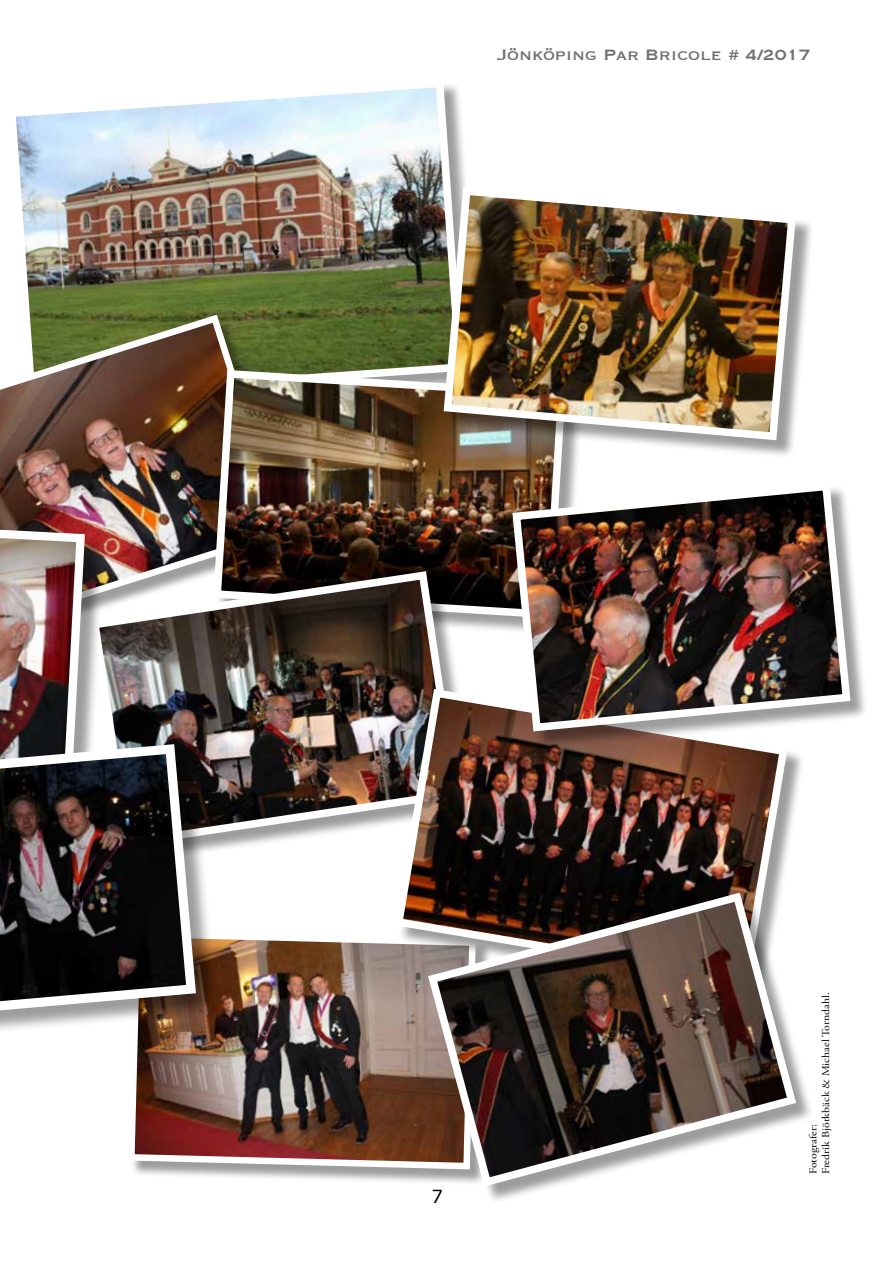
<style>
.page{position:relative;width:893px;height:1263px;background:#fff}
.page>*{position:absolute;margin:0;border:0;box-sizing:border-box;transform-origin:0 0}
.t1{font:19.5px "Copperplate";color:#706f6f}
.t2{font:18px "Verdana";color:#000}
.t3{font:10.5px/12.6px "Adobe Garamond Pro";color:#090909;scale:1.13 1}
</style>
<div class="page">
<img style="left:16px;top:85px;width:449px;height:281px">
<img style="left:0;top:311px;width:290px;height:256px">
<div style="left:130px;top:932px;width:362px;height:253px;background:#000;opacity:.39"></div>
<img style="left:130px;top:932px;width:293px;height:241px">
<img style="left:209px;top:366px;width:360px;height:256px">
<div style="left:93px;top:574px;width:384px;height:291px;background:#000;opacity:.39"></div>
<img style="left:105px;top:567px;width:359px;height:284px">
<div style="left:0;top:517px;width:105px;height:289px;background:#000;opacity:.39"></div>
<img style="left:0;top:510px;width:89px;height:229px">
<div style="left:446px;top:190px;width:368px;height:268px;background:#000;opacity:.39"></div>
<img style="left:440px;top:183px;width:360px;height:261px">
<img style="left:390px;top:685px;width:402px;height:304px">
<div style="left:515px;top:485px;width:354px;height:265px;background:#000;opacity:.39"></div>
<img style="left:508px;top:478px;width:346px;height:257px">
<div style="left:0;top:747px;width:219px;height:301px;background:#000;opacity:.39"></div>
<img style="left:0;top:739px;width:201px;height:291px">
<div style="left:431px;top:896px;width:383px;height:308px;background:#000;opacity:.39"></div>
<svg style="left:423px;top:888px;width:378px;height:303px"></svg>
<h1 class="t1" style="left:497px;top:42px;width:315px">Jönköping Par Bricole # 4/2017</h1>
<h2 class="t2" style="left:432px;top:1184px;width:13px">7</h2>
<p class="t3" style="left:807px;top:1174px;width:163px;rotate:-90deg">Fotografer:<br>Fredrik Björkbäck &amp; Michael Torndahl.</p>
</div>
